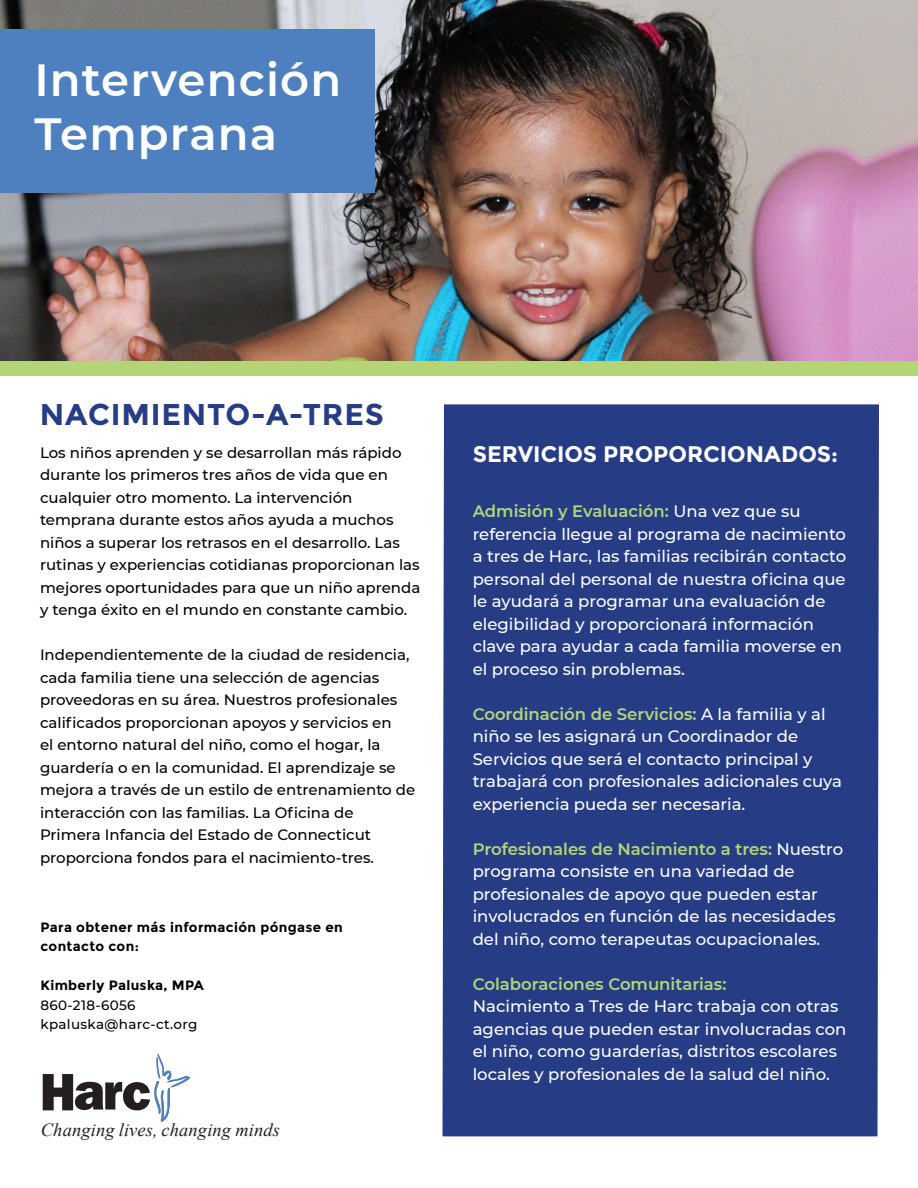
<style>
.page{position:relative;width:918px;height:1188px;background:#fff}
.page>*{position:absolute;margin:0;border:0;box-sizing:border-box;transform-origin:0 0}
.t1{font:600 45px/54px "Montserrat";letter-spacing:.025em;color:#fff}
.t2{font:700 30px "Montserrat";letter-spacing:.025em;color:#263d86}
.t3{font:700 22.5px "Montserrat";color:#fff}
.t4{font:italic 18.45px "Times New Roman";letter-spacing:.005em;color:#231f20}
.t5{font:500 16.5px/22.5px "Montserrat";color:#fff}
.t6{font:600 16.5px "Montserrat";color:#b3d578}
.t7{font:500 15px/22.5px "Montserrat";color:#000}
.t8{font:700 13.5px/19.5px "Montserrat";letter-spacing:.025em;color:#000}
.t9{font:500 13.5px/19.5px "Montserrat";letter-spacing:.025em;color:#000}
.s1{font-weight:600;color:#b3d578}
</style>
<div class="page">
<div style="left:442px;top:404px;width:437px;height:732px;background:#263d86"></div>
<svg style="left:43px;top:1074px;width:107px;height:37px"></svg>
<img style="left:154px;top:1054px;width:36px;height:68px">
<img style="left:0;top:0;width:918px;height:361px">
<div style="left:0;top:29px;width:375px;height:164px;background:#4e7fbf"></div>
<div style="left:0;top:361px;width:918px;height:15px;background:#b3d578"></div>
<h1 class="t1" style="left:34px;top:51px;width:308px">Intervención<br>Temprana</h1>
<h2 class="t2" style="left:40px;top:397px;width:345px">NACIMIENTO-A-TRES</h2>
<p class="t7" style="left:40px;top:440px;width:382px">Los niños aprenden y se desarrollan más rápido durante los primeros tres años de vida que en cualquier otro momento. La intervención temprana durante estos años ayuda a muchos niños a superar los retrasos en el desarrollo. Las rutinas y experiencias cotidianas proporcionan las mejores oportunidades para que un niño aprenda y tenga éxito en el mundo en constante cambio.</p>
<p class="t7" style="left:40px;top:643px;width:377px">Independientemente de la ciudad de residencia, cada familia tiene una selección de agencias proveedoras en su área. Nuestros profesionales calificados proporcionan apoyos y servicios en<br>el entorno natural del niño, como el hogar, la guardería o en la comunidad. El aprendizaje se mejora a través de un estilo de entrenamiento de interacción con las familias. La Oficina de Primera Infancia del Estado de Connecticut proporciona fondos para el nacimiento-tres.</p>
<p class="t8" style="left:40px;top:917px;width:304px">Para obtener más información póngase en contacto con:</p>
<p class="t8" style="left:40px;top:976px;width:165px">Kimberly Paluska, MPA</p>
<p class="t9" style="left:40px;top:995px;width:158px">860-218-6056 kpaluska@harc-ct.org</p>
<p class="t4" style="left:41px;top:1117px;width:241px">Changing lives, changing minds</p>
<h3 class="t3" style="left:473px;top:441px;width:367px">SERVICIOS PROPORCIONADOS:</h3>
<p class="t5" style="left:473px;top:499px;width:375px"><span class="s1">Admisión y Evaluación:</span> Una vez que su referencia llegue al programa de nacimiento a tres de Harc, las familias recibirán contacto personal del personal de nuestra oficina que le ayudará a programar una evaluación de elegibilidad y proporcionará información clave para ayudar a cada familia moverse en el proceso sin problemas.</p>
<p class="t5" style="left:473px;top:702px;width:371px"><span class="s1">Coordinación de Servicios:</span> A la familia y al niño se les asignará un Coordinador de Servicios que será el contacto principal y trabajará con profesionales adicionales cuya experiencia pueda ser necesaria.</p>
<p class="t5" style="left:473px;top:837px;width:372px"><span class="s1">Profesionales de Nacimiento a tres:</span> Nuestro programa consiste en una variedad de profesionales de apoyo que pueden estar involucrados en función de las necesidades del niño, como terapeutas ocupacionales.</p>
<p class="t6" style="left:473px;top:972px;width:255px">Colaboraciones Comunitarias:</p>
<p class="t5" style="left:473px;top:994px;width:375px">Nacimiento a Tres de Harc trabaja con otras agencias que pueden estar involucradas con el niño, como guarderías, distritos escolares locales y profesionales de la salud del niño.</p>
</div>
